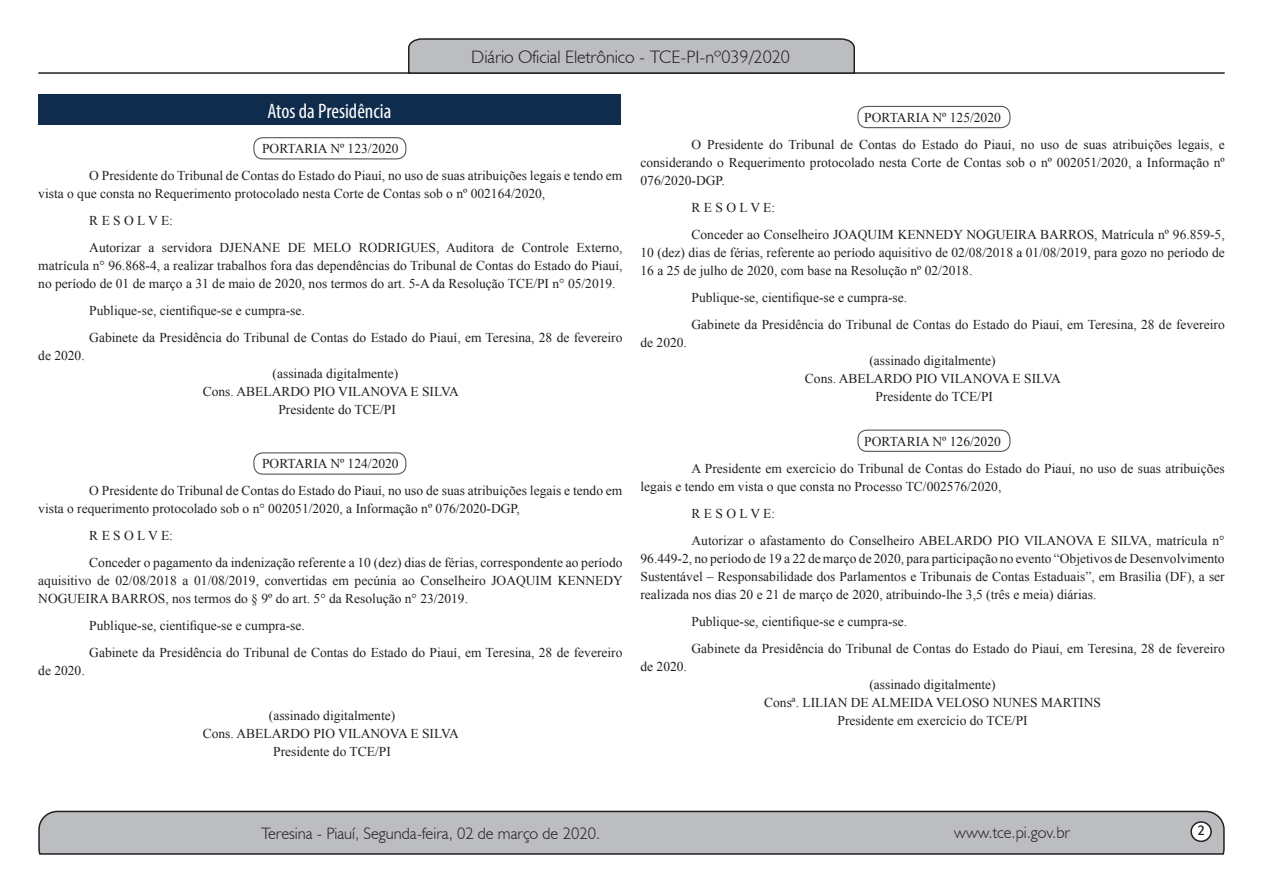
<style>
.page{position:relative;width:1263px;height:893px;background:#fff}
.page>*{position:absolute;margin:0;border:0;box-sizing:border-box;transform-origin:0 0}
.t1{font:condensed 21px "Myriad Pro";color:#fff}
.t2{font:300 18px "Humanist 521 BT";color:#231f20}
.t3{font:300 16.5px "Humanist 521 BT";color:#231f20}
.t4{font:15px "Estrangelo Edessa";color:#231f20}
.parag__12{font:13.5px/18px "Times New Roman";color:#231f20;text-align:justify}
.assinatura_centraliz{font:13.5px "Times New Roman";color:#231f20}
.PROC_CENTRALIZADO{font:13.5px "Times New Roman";color:#231f20}
</style>
<div class="page">
<svg style="left:38px;top:810px;width:1187px;height:45px;background:#b3b3b6"></svg>
<div style="left:1191px;top:822px;width:20px;height:19px;background:#fff;border-radius:50%"></div>
<div style="left:1190px;top:821px;width:22px;height:21px;border:2px solid #231f20;border-radius:50%"></div>
<hr style="left:38px;top:72px;width:1187px;height:2px;background:#231f20">
<svg style="left:407px;top:38px;width:449px;height:36px;background:#aeafb2"></svg>
<div style="left:253px;top:137px;width:153px;height:22px;border:1px solid #57585a;border-radius:9px"></div>
<div style="left:253px;top:452px;width:153px;height:23px;border:1px solid #57585a;border-radius:9px"></div>
<div style="left:857px;top:430px;width:153px;height:22px;border:1px solid #57585a;border-radius:9px"></div>
<div style="left:857px;top:106px;width:153px;height:22px;border:1px solid #57585a;border-radius:9px"></div>
<div style="left:38px;top:94px;width:582px;height:31px;background:#102c4d"></div>
<h2 class="t2" style="left:471px;top:46px;width:320px">Diário Oficial Eletrônico - TCE-PI-nº039/2020</h2>
<p class="t1" style="left:267px;top:98px;width:125px">Atos da Presidência</p>
<p class="PROC_CENTRALIZADO" style="left:262px;top:140px;width:138px">PORTARIA Nº 123/2020</p>
<p class="parag__12" style="left:38px;top:167px;width:586px;text-indent:51px">O Presidente do Tribunal de Contas do Estado do Piauí, no uso de suas atribuições legais e tendo em vista o que consta no Requerimento protocolado nesta Corte de Contas sob o nº 002164/2020,</p>
<p class="parag__12" style="left:89px;top:212px;width:85px">R E S O L V E:</p>
<p class="parag__12" style="left:38px;top:239px;width:586px;text-indent:51px">Autorizar a servidora DJENANE DE MELO RODRIGUES, Auditora de Controle Externo, matrícula n° 96.868-4, a realizar trabalhos fora das dependências do Tribunal de Contas do Estado do Piauí, no período de 01 de março a 31 de maio de 2020, nos termos do art. 5-A da Resolução TCE/PI n° 05/2019.</p>
<p class="parag__12" style="left:89px;top:302px;width:217px">Publique-se, cientifique-se e cumpra-se.</p>
<p class="parag__12" style="left:89px;top:329px;width:535px">Gabinete da Presidência do Tribunal de Contas do Estado do Piauí, em Teresina, 28 de fevereiro</p>
<p class="parag__12" style="left:38px;top:347px;width:48px">de 2020.</p>
<p class="assinatura_centraliz" style="left:273px;top:365px;width:127px">(assinada digitalmente)</p>
<p class="assinatura_centraliz" style="left:203px;top:383px;width:258px">Cons. ABELARDO PIO VILANOVA E SILVA</p>
<p class="assinatura_centraliz" style="left:278px;top:401px;width:119px">Presidente do TCE/PI</p>
<p class="PROC_CENTRALIZADO" style="left:262px;top:455px;width:138px">PORTARIA Nº 124/2020</p>
<p class="parag__12" style="left:38px;top:482px;width:586px;text-indent:51px">O Presidente do Tribunal de Contas do Estado do Piauí, no uso de suas atribuições legais e tendo em vista o requerimento protocolado sob o n° 002051/2020, a Informação nº 076/2020-DGP,</p>
<p class="parag__12" style="left:89px;top:527px;width:85px">R E S O L V E:</p>
<p class="parag__12" style="left:38px;top:554px;width:586px;text-indent:51px">Conceder o pagamento da indenização referente a 10 (dez) dias de férias, correspondente ao período aquisitivo de 02/08/2018 a 01/08/2019, convertidas em pecúnia ao Conselheiro JOAQUIM KENNEDY NOGUEIRA BARROS, nos termos do § 9º do art. 5° da Resolução n° 23/2019.</p>
<p class="parag__12" style="left:89px;top:617px;width:217px">Publique-se, cientifique-se e cumpra-se.</p>
<p class="parag__12" style="left:89px;top:644px;width:535px">Gabinete da Presidência do Tribunal de Contas do Estado do Piauí, em Teresina, 28 de fevereiro</p>
<p class="parag__12" style="left:38px;top:662px;width:48px">de 2020.</p>
<p class="assinatura_centraliz" style="left:269px;top:707px;width:128px">(assinado digitalmente)</p>
<p class="assinatura_centraliz" style="left:203px;top:725px;width:258px">Cons. ABELARDO PIO VILANOVA E SILVA</p>
<p class="assinatura_centraliz" style="left:273px;top:743px;width:119px">Presidente do TCE/PI</p>
<p class="PROC_CENTRALIZADO" style="left:864px;top:108px;width:138px">PORTARIA Nº 125/2020</p>
<p class="parag__12" style="left:640px;top:135px;width:586px;text-indent:51px">O Presidente do Tribunal de Contas do Estado do Piauí, no uso de suas atribuições legais, e considerando o Requerimento protocolado nesta Corte de Contas sob o nº 002051/2020, a Informação nº 076/2020-DGP.</p>
<p class="parag__12" style="left:691px;top:198px;width:85px">R E S O L V E:</p>
<p class="parag__12" style="left:640px;top:225px;width:586px;text-indent:51px">Conceder ao Conselheiro JOAQUIM KENNEDY NOGUEIRA BARROS, Matrícula nº 96.859-5, 10 (dez) dias de férias, referente ao período aquisitivo de 02/08/2018 a 01/08/2019, para gozo no período de 16 a 25 de julho de 2020, com base na Resolução nº 02/2018.</p>
<p class="parag__12" style="left:691px;top:288px;width:217px">Publique-se, cientifique-se e cumpra-se.</p>
<p class="parag__12" style="left:691px;top:315px;width:535px">Gabinete da Presidência do Tribunal de Contas do Estado do Piauí, em Teresina, 28 de fevereiro</p>
<p class="parag__12" style="left:640px;top:333px;width:48px">de 2020.</p>
<p class="assinatura_centraliz" style="left:869px;top:351px;width:128px">(assinado digitalmente)</p>
<p class="assinatura_centraliz" style="left:805px;top:369px;width:258px">Cons. ABELARDO PIO VILANOVA E SILVA</p>
<p class="assinatura_centraliz" style="left:875px;top:387px;width:119px">Presidente do TCE/PI</p>
<p class="PROC_CENTRALIZADO" style="left:864px;top:432px;width:138px">PORTARIA Nº 126/2020</p>
<p class="parag__12" style="left:640px;top:459px;width:586px;text-indent:51px">A Presidente em exercício do Tribunal de Contas do Estado do Piauí, no uso de suas atribuições legais e tendo em vista o que consta no Processo TC/002576/2020,</p>
<p class="parag__12" style="left:691px;top:504px;width:85px">R E S O L V E:</p>
<p class="parag__12" style="left:640px;top:531px;width:586px;text-indent:51px">Autorizar o afastamento do Conselheiro ABELARDO PIO VILANOVA E SILVA, matrícula n° 96.449-2, no período de 19 a 22 de março de 2020, para participação no evento “Objetivos de Desenvolvimento Sustentável – Responsabilidade dos Parlamentos e Tribunais de Contas Estaduais”, em Brasília (DF), a ser realizada nos dias 20 e 21 de março de 2020, atribuindo-lhe 3,5 (três e meia) diárias.</p>
<p class="parag__12" style="left:691px;top:612px;width:217px">Publique-se, cientifique-se e cumpra-se.</p>
<p class="parag__12" style="left:691px;top:639px;width:535px">Gabinete da Presidência do Tribunal de Contas do Estado do Piauí, em Teresina, 28 de fevereiro</p>
<p class="parag__12" style="left:640px;top:657px;width:48px">de 2020.</p>
<p class="assinatura_centraliz" style="left:869px;top:675px;width:128px">(assinado digitalmente)</p>
<p class="assinatura_centraliz" style="left:764px;top:693px;width:338px">Consª. LILIAN DE ALMEIDA VELOSO NUNES MARTINS</p>
<p class="assinatura_centraliz" style="left:837px;top:711px;width:192px">Presidente em exercício do TCE/PI</p>
<p class="t3" style="left:261px;top:823px;width:340px">Teresina - Piauí, Segunda-feira, 02 de março de 2020.</p>
<p class="t3" style="left:954px;top:822px;width:117px">www.tce.pi.gov.br</p>
<p class="t4" style="left:1197px;top:823px;width:9px">2</p>
</div>
